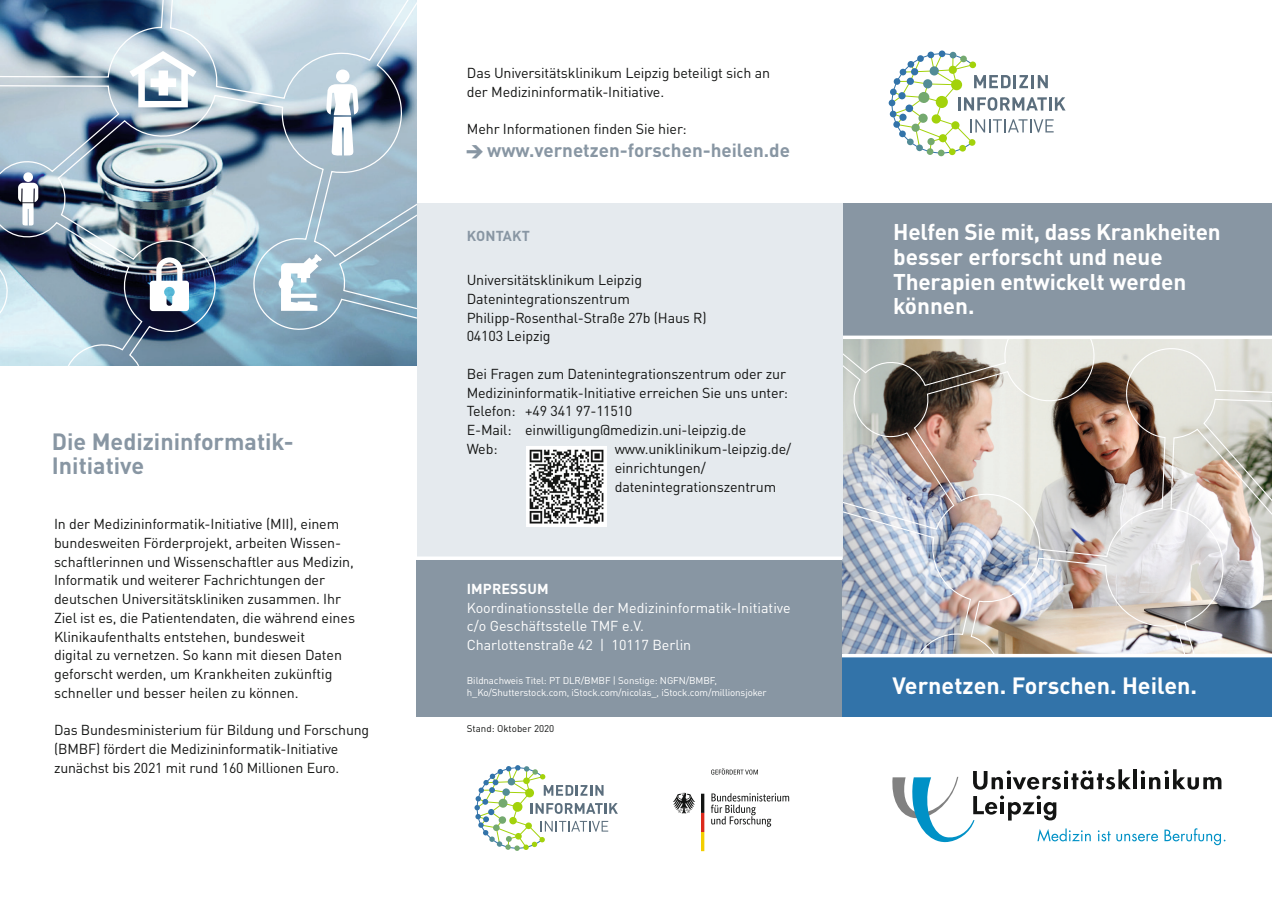
<style>
.page{position:relative;width:1272px;height:902px;background:#fff}
.page>*{position:absolute;margin:0;border:0;box-sizing:border-box;transform-origin:0 0}
.t1{font:700 23.25px/24.6px "DINOT";color:#8896a3}
.t2{font:700 23.25px "DINOT";color:#fff}
.t3{font:700 22.5px/24.6px "DINOT";letter-spacing:-.01em;color:#fff}
.t4{font:700 18.75px "DINOT";color:#8896a3}
.t5{font:14.25px/18.8px "DINOT";letter-spacing:-.01em;color:#131413}
.t6{font:14.25px/18.8px "DINOT";color:#fff}
.t7{font:700 14.25px "DINOT";letter-spacing:.01em;color:#fff}
.t8{font:700 14.25px "DINOT";letter-spacing:.01em;color:#8896a3}
.t9{font:9.75px/12px "DINOT";letter-spacing:-.01em;color:#fff}
.t10{font:9.75px "DINOT";color:#131413}
.s1{font-family:"Arrow Dynamic"}
</style>
<div class="page">
<img style="left:842px;top:339px;width:429px;height:314px">
<div style="left:839px;top:657px;width:432px;height:59px;background:#3273a9"></div>
<svg style="left:842px;top:653px;width:429px;height:1px"></svg>
<div style="left:842px;top:203px;width:429px;height:134px;background:#8896a3"></div>
<svg style="left:842px;top:335px;width:429px;height:4px"></svg>
<div style="left:416px;top:558px;width:426px;height:158px;background:#8896a3"></div>
<svg style="left:474px;top:765px;width:144px;height:85px"></svg>
<div style="left:417px;top:203px;width:425px;height:355px;background:#e5eaee"></div>
<img style="left:0;top:0;width:417px;height:366px">
<svg style="left:326px;top:69px;width:32px;height:87px"></svg>
<svg style="left:150px;top:257px;width:39px;height:54px"></svg>
<svg style="left:279px;top:254px;width:43px;height:57px"></svg>
<svg style="left:129px;top:51px;width:67px;height:56px"></svg>
<div style="left:23px;top:172px;width:10px;height:10px;background:#fff;border-radius:50%"></div>
<svg style="left:18px;top:183px;width:20px;height:43px"></svg>
<svg style="left:416px;top:556px;width:426px;height:4px;fill:#fff"></svg>
<div style="left:938px;top:50px;width:7px;height:7px;background:#3273a9;border-radius:50%"></div>
<svg style="left:890px;top:53px;width:175px;height:101px"></svg>
<svg style="left:892px;top:769px;width:333px;height:76px"></svg>
<svg style="left:711px;top:793px;width:78px;height:33px"></svg>
<svg style="left:673px;top:792px;width:22px;height:21px"></svg>
<svg style="left:701px;top:793px;width:3px;height:58px"></svg>
<svg style="left:711px;top:768px;width:47px;height:6px"></svg>
<img style="left:526px;top:446px;width:80px;height:80px">
<h1 class="t1" style="left:52px;top:428px;width:243px">Die Medizininformatik-<br>Initiative</h1>
<p class="t5" style="left:54px;top:514px;width:302px">In der Medizininformatik-Initiative (MII), einem bundesweiten Förderprojekt, arbeiten Wissen&shy;schaftlerinnen und Wissenschaftler aus Medizin, Informatik und weiterer Fachrichtungen der deutschen Universitätskliniken zusammen. Ihr Ziel ist es, die Patientendaten, die während eines Klinikaufenthalts entstehen, bundesweit<br>digital zu vernetzen. So kann mit diesen Daten geforscht werden, um Krankheiten zukünftig schneller und besser heilen zu können.</p>
<p class="t5" style="left:54px;top:720px;width:317px">Das Bundesministerium für Bildung und Forschung (BMBF) fördert die Medizininformatik-Initiative zunächst bis 2021 mit rund 160 Millionen Euro.</p>
<p class="t5" style="left:467px;top:63px;width:305px">Das Universitätsklinikum Leipzig beteiligt sich an der Medizininformatik-Initiative.</p>
<p class="t5" style="left:467px;top:120px;width:221px">Mehr Informationen finden Sie hier:</p>
<h3 class="t4" style="left:467px;top:138px;width:324px"><span class="s1">e</span> www.vernetzen-forschen-heilen.de</h3>
<p class="t8" style="left:467px;top:226px;width:65px">KONTAKT</p>
<p class="t5" style="left:466px;top:270px;width:241px">Universitätsklinikum Leipzig<br>Datenintegrationszentrum<br>Philipp-Rosenthal-Straße 27b (Haus R)<br>04103 Leipzig</p>
<p class="t5" style="left:466px;top:364px;width:323px">Bei Fragen zum Datenintegrationszentrum oder zur Medizininformatik-Initiative erreichen Sie uns unter:<br>Telefon: +49 341 97-11510<br>E-Mail: einwilligung@medizin.uni-leipzig.de<br>Web:</p>
<p class="t5" style="left:614px;top:439px;width:178px">www.uniklinikum-leipzig.de/ einrichtungen/ datenintegrationszentrum</p>
<p class="t7" style="left:467px;top:579px;width:83px">IMPRESSUM</p>
<p class="t6" style="left:466px;top:597px;width:325px">Koordinationsstelle der Medizininformatik-Initiative c/o Geschäftsstelle TMF e.V.<br>Charlottenstraße 42 | 10117 Berlin</p>
<p class="t9" style="left:467px;top:674px;width:301px">Bildnachweis Titel: PT DLR/BMBF | Sonstige: NGFN/BMBF, h_Ko/Shutterstock.com, iStock.com/nicolas_, iStock.com/millionsjoker</p>
<p class="t10" style="left:467px;top:722px;width:89px">Stand: Oktober 2020</p>
<h2 class="t3" style="left:893px;top:219px;width:329px">Helfen Sie mit, dass Krankheiten besser erforscht und neue<br>Therapien entwickelt werden können.</h2>
<h1 class="t2" style="left:892px;top:670px;width:306px">Vernetzen. Forschen. Heilen.</h1>
</div>
